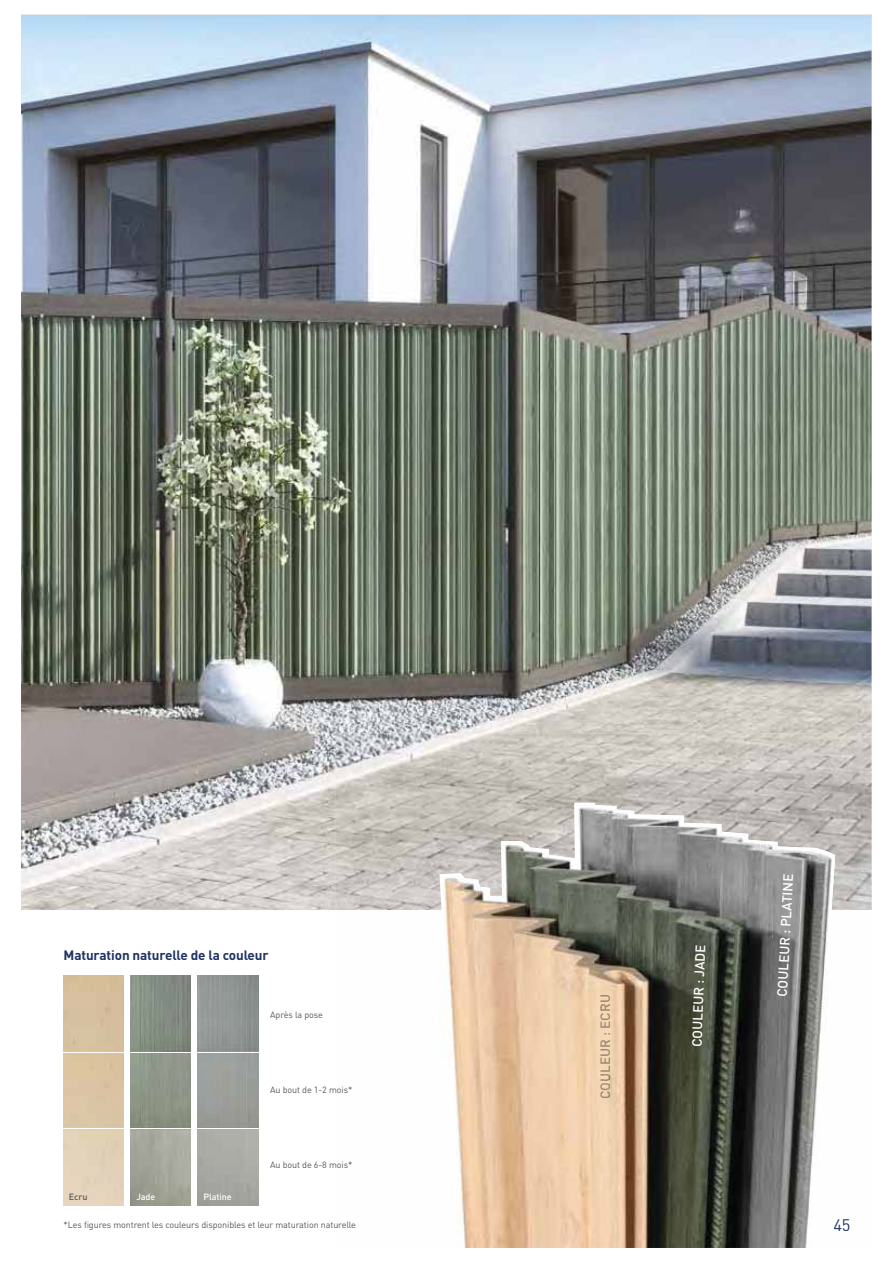
<style>
.page{position:relative;width:893px;height:1263px;background:#fff}
.page>*{position:absolute;margin:0;border:0;box-sizing:border-box;transform-origin:0 0}
.t1{font:16.5px "DIN Pro";color:#1f3364}
.t2{font:700 13.5px "DIN Pro";letter-spacing:-.01em;color:#1f3364}
.t3{font:500 13.5px "DIN Pro";color:#fff}
.t4{font:500 13.5px "DIN Pro";color:#9b8872}
.t5{font:500 13.5px "DIN Pro";color:#9b8974}
.t6{font:9px "DIN Pro";letter-spacing:-.01em;color:#575757}
.t7{font:500 9px "DIN Pro";letter-spacing:-.01em;color:#fff}
.t8{font:500 9px "DIN Pro";color:#575757}
.s1{color:#9b8771}
.s2{color:#9b8872}
.s3{color:#9d8973}
</style>
<div class="page">
<img style="left:21px;top:15px;width:850px;height:895px">
<img style="left:198px;top:976px;width:60px;height:229px">
<img style="left:131px;top:976px;width:60px;height:229px">
<hr style="left:56px;top:1128px;width:205px;height:1px;background:#fff">
<hr style="left:56px;top:1052px;width:205px;height:1px;background:#fff">
<img style="left:336px;top:733px;width:535px;height:177px">
<img style="left:439px;top:803px;width:396px;height:445px">
<img style="left:600px;top:995px;width:10px;height:103px">
<h2 class="t2" style="left:64px;top:950px;width:207px">Maturation naturelle de la couleur</h2>
<p class="t6" style="left:270px;top:1011px;width:54px">Après la pose</p>
<p class="t6" style="left:270px;top:1087px;width:84px">Au bout de 1-2 mois*</p>
<p class="t8" style="left:69px;top:1194px;width:20px">Ecru</p>
<p class="t7" style="left:136px;top:1194px;width:20px">Jade</p>
<p class="t7" style="left:204px;top:1194px;width:30px">Platine</p>
<p class="t6" style="left:270px;top:1162px;width:84px">Au bout de 6-8 mois*</p>
<p class="t6" style="left:64px;top:1222px;width:294px">*Les figures montrent les couleurs disponibles et leur maturation naturelle</p>
<h2 class="t4" style="left:600px;top:1065px;width:72px;rotate:-90deg">E R : EC<span class="s1">RU</span></h2>
<h2 class="t5" style="left:600px;top:1099px;width:53px;rotate:-90deg">CO<span class="s2">UL</span> <span class="s3">U</span></h2>
<h2 class="t3" style="left:692px;top:1047px;width:104px;rotate:-88deg">COULEUR : JADE</h2>
<h2 class="t3" style="left:777px;top:997px;width:125px;rotate:-87deg">COULEUR : PLATINE</h2>
<h1 class="t1" style="left:833px;top:1219px;width:18px">45</h1>
</div>
